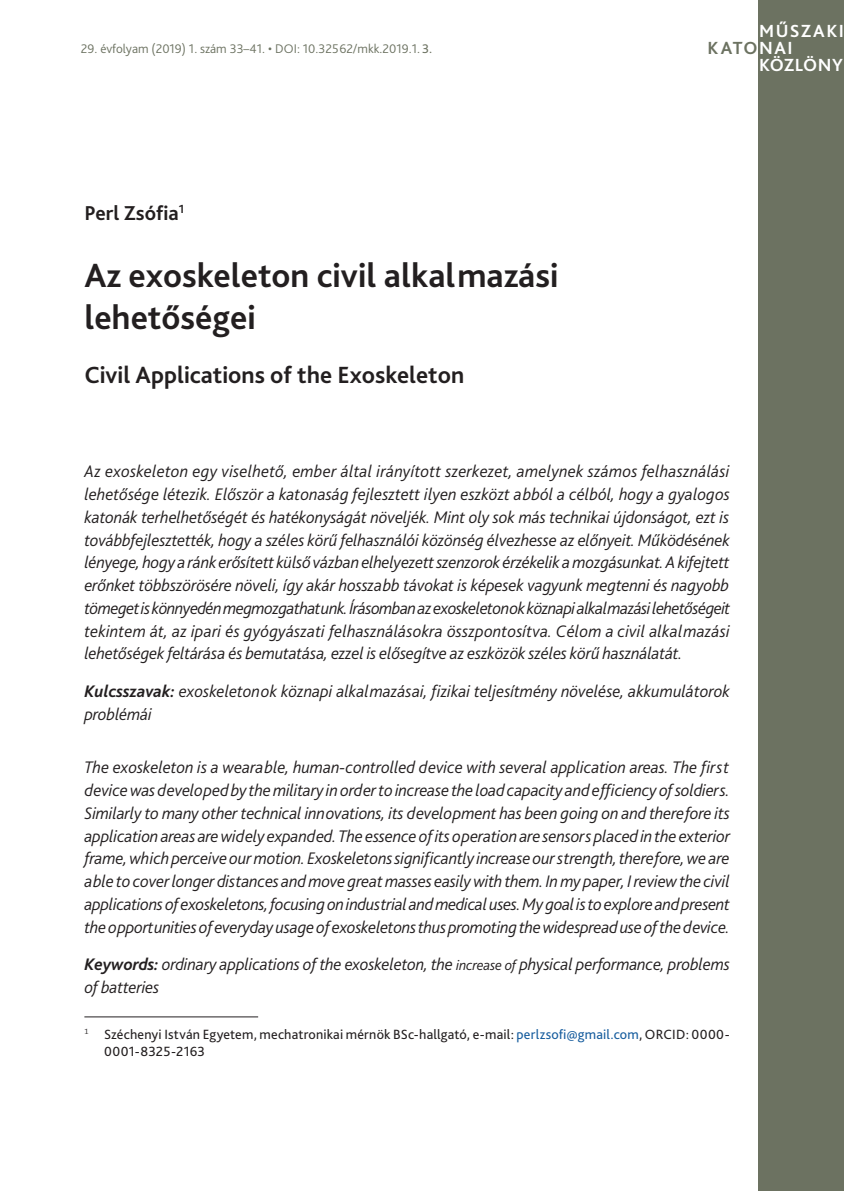
<style>
.page{position:relative;width:844px;height:1191px;background:#fff}
.page>*{position:absolute;margin:0;border:0;box-sizing:border-box;transform-origin:0 0}
.Tanulmánycím{font:700 35px/42px "Bliss Pro";color:#231f20}
.Tanulmánycím_angol{font:700 24.5px "Bliss Pro";color:#231f20}
.Szerző{font:700 21px "Bliss Pro";color:#231f20}
.t1{font:700 18.38px/34.8px "Bliss Pro";letter-spacing:.045em;color:#fff}
.t2{font:700 18.38px "Bliss Pro";letter-spacing:.08em;color:#6c7261}
.Absztrakt__szöveg{font:italic 300 17.5px/22.8px "Bliss Pro";letter-spacing:-.01em;color:#231f20;text-align:justify}
.Absztakt__keywords{font:italic 300 17.5px/22.8px "Bliss Pro";letter-spacing:-.01em;color:#231f20}
.Lábjegyzet{font:14px/16.8px "Bliss Pro";letter-spacing:.015em;color:#231f20}
.Fejléc_jobb{font:300 13.12px "Bliss Pro";color:#6c7261}
.s1{font-weight:400}
.s2{color:#fff}
.s3{font-weight:700}
.s4{font-size:14.88px}
.s5{color:#175d9e}
</style>
<div class="page">
<div style="left:758px;top:0;width:85px;height:1191px;background:#6c7261"></div>
<hr style="left:84px;top:1016px;width:174px;height:1px;background:#231f20">
<p class="Fejléc_jobb" style="left:81px;top:40px;width:353px">29. évfolyam (2019) 1. szám 33–41. • DOI: 10.32562/mkk.2019.1. <span class="s1">3.</span></p>
<p class="Szerző" style="left:84px;top:200px;width:101px">Perl Zsófia<sup>1</sup></p>
<p class="Tanulmánycím" style="left:84px;top:253px;width:475px">Az exoskeleton civil alkalmazási lehetőségei</p>
<p class="Tanulmánycím_angol" style="left:84px;top:359px;width:381px">Civil Applications of the Exoskeleton</p>
<p class="t1" style="left:758px;top:13px;width:86px">MŰSZAKI<br>KÖZLÖNY</p>
<p class="t2" style="left:707px;top:36px;width:87px">KATO<span class="s2">NAI</span></p>
<p class="Absztrakt__szöveg" style="left:84px;top:460px;width:647px">Az exoskeleton egy viselhető, ember által irányított szerkezet, amelynek számos felhasználási lehetősége létezik. Először a katonaság fejlesztett ilyen eszközt abból a célból, hogy a gyalogos katonák terhelhetőségét és hatékonyságát növeljék. Mint oly sok más technikai újdonságot, ezt is továbbfejlesztették, hogy a széles körű felhasználói közönség élvezhesse az előnyeit. Működésének lényege, hogy a ránk erősített külső vázban elhelyezett szenzorok érzékelik amozgásunkat. Akifejtett erőnket többszörösére növeli, így akár hosszabb távokat is képesek vagyunk megtenni és nagyobb tömeget is könnyedén megmozgathatunk. Írásomban azexoskeletonok köznapi alkalmazási lehetőségeit tekintem át, az ipari és gyógyászati felhasználásokra összpontosítva. Célom a civil alkalmazási lehetőségek feltárása és bemutatása, ezzel is elősegítve az eszközök széles körű használatát.</p>
<p class="Absztakt__keywords" style="left:84px;top:679px;width:647px"><span class="s3">Kulcsszavak:</span> exoskeletonok köznapi alkalmazásai, fizikai teljesítmény növelése, akkumulátorok problémái</p>
<p class="Absztrakt__szöveg" style="left:84px;top:755px;width:647px">The exoskeleton is a wearable, human-controlled device with several application areas. The first device was developed by the military in order to increase the load capacity and efficiency of soldiers.<br>Similarly to many other technical innovations, its development has been going on and therefore its application areas are widely expanded. The essence of its operation are sensors placed in the exterior frame, which perceive our motion. Exoskeletons significantly increase our strength, therefore, we are able to cover longer distances and move great masses easily with them. In my paper, I review the civil applications of exoskeletons, focusing on industrial and medical uses. My goal is to explore and present the opportunities of everyday usage of exoskeletons thus promoting the widespread use of the device.</p>
<p class="Absztakt__keywords" style="left:84px;top:952px;width:646px"><span class="s3">Keywords:</span> ordinary applications of the exoskeleton, the <span class="s4">increase of</span> physical performance, problems of batteries</p>
<p class="Lábjegyzet" style="left:104px;top:1025px;width:627px;text-indent:-20px"><sup>1</sup> Széchenyi István Egyetem, mechatronikai mérnök BSc-hallgató, e-mail: <span class="s5">perlzsofi@gmail.com</span>, ORCID: 0000-<br>0001-8325-2163</p>
</div>
